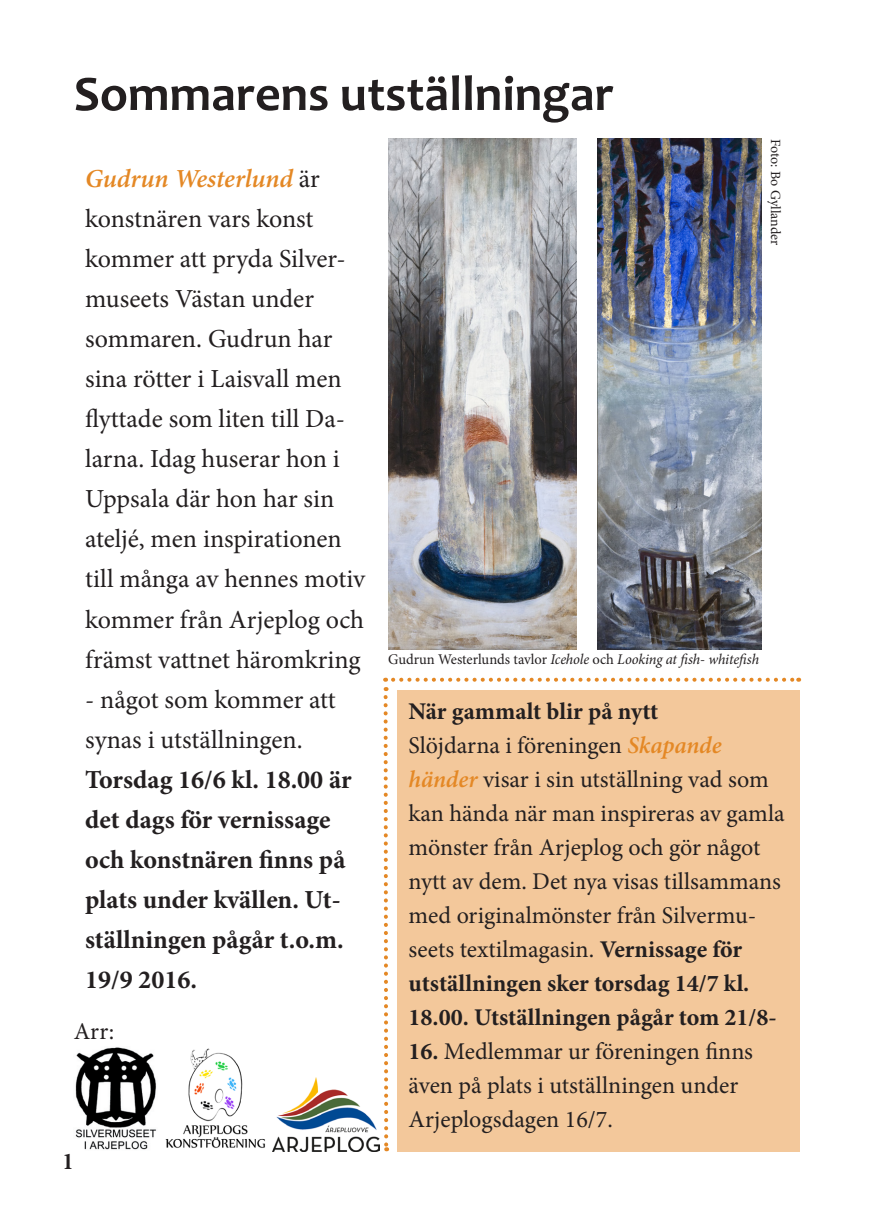
<style>
.page{position:relative;width:874px;height:1225px;background:#fff}
.page>*{position:absolute;margin:0;border:0;box-sizing:border-box;transform-origin:0 0}
.t1{font:700 50px "Candara";color:#231f20}
.t2{font:26px/40px "Minion Pro";letter-spacing:-.005em;color:#231f20}
.t3{font:700 26px/40px "Minion Pro";color:#231f20}
.t4{font:24px/34px "Minion Pro";color:#231f20}
.t5{font:700 24px "Minion Pro";color:#231f20}
.t6{font:700 condensed 24px "Minion Pro";color:#231f20}
.t7{font:italic 14.8px "Minion Pro";letter-spacing:-.01em;color:#231f20}
.t8{font:14px "Minion Pro";letter-spacing:-.005em;color:#231f20}
.s1{font-weight:600;font-style:italic;color:#e48825}
.s2{font-style:normal}
.s3{font-weight:700}
</style>
<div class="page">
<div style="left:397px;top:690px;width:402px;height:461px;background:#f3c89b"></div>
<img style="left:388px;top:139px;width:188px;height:510px">
<img style="left:597px;top:139px;width:164px;height:510px">
<svg style="left:393px;top:677px;width:405px;height:4px"></svg>
<svg style="left:383px;top:697px;width:5px;height:454px"></svg>
<img style="left:165px;top:1048px;width:100px;height:100px">
<img style="left:75px;top:1047px;width:82px;height:103px">
<img style="left:273px;top:1077px;width:106px;height:74px">
<p class="t1" style="left:74px;top:62px;width:541px">Sommarens utställningar</p>
<p class="t2" style="left:85px;top:159px;width:281px"><span class="s1">Gudrun Westerlund</span> är konstnären vars konst kommer att pryda Silver&shy;museets Västan under sommaren. Gudrun har sina rötter i Laisvall men flyttade som liten till Da&shy;larna. Idag huserar hon i<br>Uppsala där hon har sin ateljé, men inspirationen till många av hennes motiv kommer från Arjeplog och främst vattnet häromkring</p>
<p class="t2" style="left:85px;top:679px;width:252px">- något som kommer att synas i utställningen.</p>
<p class="t3" style="left:85px;top:759px;width:268px">Torsdag 16/6 kl. 18.00 är det dags för vernissage och konstnären finns på plats under kvällen. Ut&shy;ställningen pågår t.o.m.<br>19/9 2016.</p>
<p class="t4" style="left:74px;top:1014px;width:42px">Arr:</p>
<p class="t6" style="left:63px;top:1144px;width:13px">1</p>
<p class="t8" style="left:784px;top:139px;width:108px;rotate:90deg">Foto: Bo Gyllander</p>
<p class="t7" style="left:388px;top:649px;width:372px"><span class="s2">Gudrun Westerlunds tavlor</span> Icehole <span class="s2">och</span> Looking at fish- whitefish</p>
<p class="t5" style="left:408px;top:694px;width:251px">När gammalt blir på nytt</p>
<p class="t4" style="left:408px;top:728px;width:377px">Slöjdarna i föreningen <span class="s1">Skapande händer</span> visar i sin utställning vad som kan hända när man inspireras av gamla mönster från Arjeplog och gör något nytt av dem. Det nya visas tillsammans med originalmönster från Silvermu&shy;seets textilmagasin. <span class="s3">Vernissage för utställningen sker torsdag 14/7 kl.<br>18.00. Utställningen pågår tom 21/8-</span></p>
<p class="t4" style="left:408px;top:1034px;width:346px"><span class="s3">16.</span> Medlemmar ur föreningen finns</p>
<p class="t4" style="left:408px;top:1068px;width:331px">även på plats i utställningen under</p>
<p class="t4" style="left:408px;top:1102px;width:206px">Arjeplogsdagen 16/7.</p>
</div>
